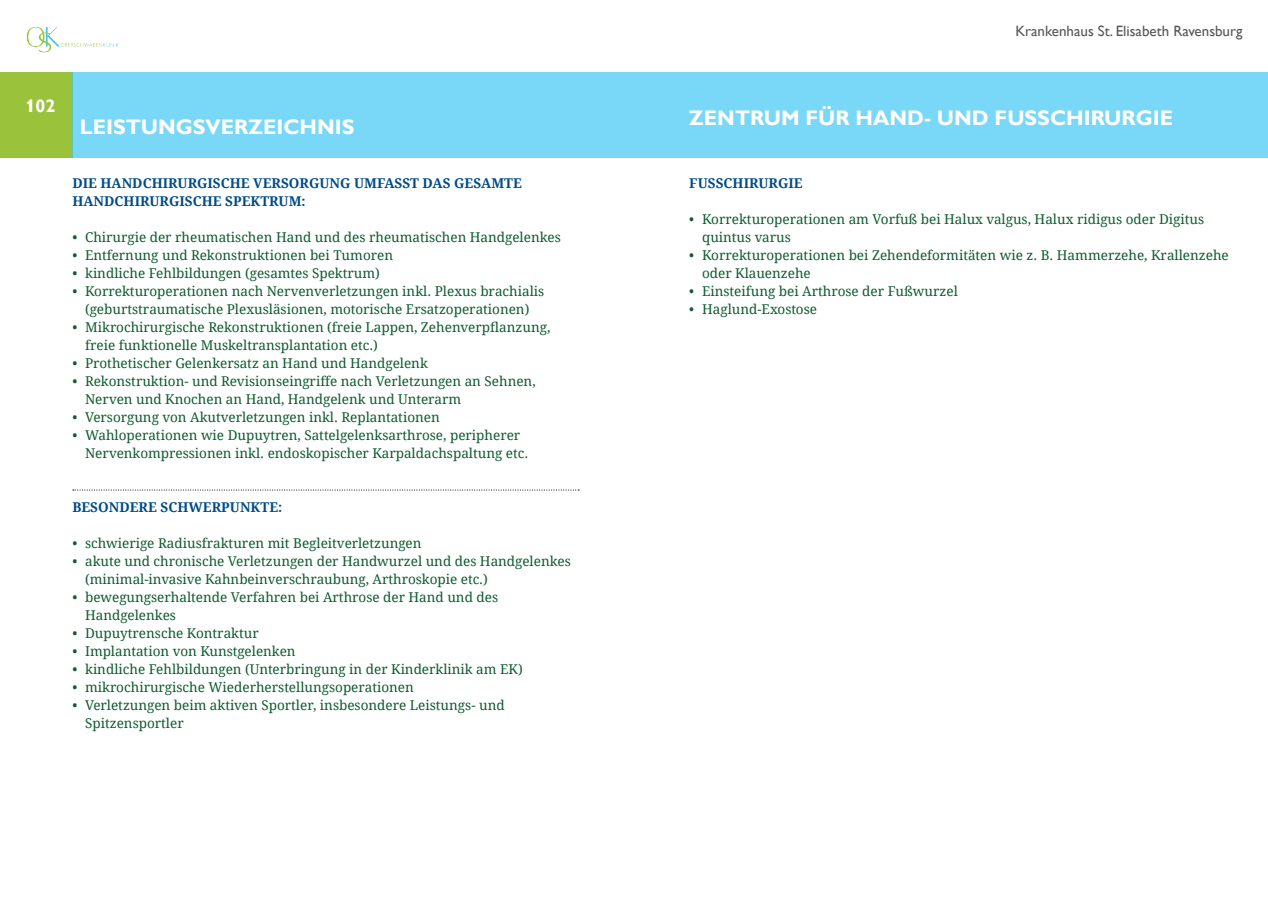
<style>
.page{position:relative;width:1268px;height:902px;background:#fff}
.page>*{position:absolute;margin:0;border:0;box-sizing:border-box;transform-origin:0 0}
.t1{font:700 21px "Gill Alt One";color:#fff}
.t2{font:700 18px "Gill Alt One";color:#fff}
.t3{font:15px "Gill Alt One";color:#57585a}
.t4{font:13.5px/18px "Droid Serif";color:#0e5b2f}
.t5{font:700 13.5px/18px "Droid Serif";color:#004b87}
</style>
<div class="page">
<div style="left:0;top:72px;width:72px;height:85px;background:#9ac23b"></div>
<div style="left:72px;top:72px;width:1195px;height:85px;background:#79d7f7"></div>
<img style="left:27px;top:27px;width:8px;height:15px">
<svg style="left:73px;top:489px;width:506px;height:1px"></svg>
<h2 class="t2" style="left:26px;top:96px;width:31px">102</h2>
<h1 class="t1" style="left:80px;top:114px;width:276px">LEISTUNGSVERZEICHNIS</h1>
<p class="t5" style="left:72px;top:174px;width:451px">DIE HANDCHIRURGISCHE VERSORGUNG UMFASST DAS GESAMTE<br>HANDCHIRURGISCHE SPEKTRUM:</p>
<p class="t4" style="left:72px;top:228px;width:490px">• Chirurgie der rheumatischen Hand und des rheumatischen Handgelenkes</p>
<p class="t4" style="left:72px;top:246px;width:322px">• Entfernung und Rekonstruktionen bei Tumoren</p>
<p class="t4" style="left:72px;top:264px;width:309px">• kindliche Fehlbildungen (gesamtes Spektrum)</p>
<p class="t4" style="left:72px;top:282px;width:473px;text-align:center">• Korrekturoperationen nach Nervenverletzungen inkl. Plexus brachialis (geburtstraumatische Plexusläsionen, motorische Ersatzoperationen)</p>
<p class="t4" style="left:85px;top:318px;width:466px;text-indent:-13px">• Mikrochirurgische Rekonstruktionen (freie Lappen, Zehenverpflanzung, freie funktionelle Muskeltransplantation etc.)</p>
<p class="t4" style="left:72px;top:354px;width:357px">• Prothetischer Gelenkersatz an Hand und Handgelenk</p>
<p class="t4" style="left:85px;top:372px;width:452px;text-indent:-13px">• Rekonstruktion- und Revisionseingriffe nach Verletzungen an Sehnen,<br>Nerven und Knochen an Hand, Handgelenk und Unterarm</p>
<p class="t4" style="left:72px;top:408px;width:369px">• Versorgung von Akutverletzungen inkl. Replantationen</p>
<p class="t4" style="left:85px;top:426px;width:444px;text-indent:-13px">• Wahloperationen wie Dupuytren, Sattelgelenksarthrose, peripherer<br>Nervenkompressionen inkl. endoskopischer Karpaldachspaltung etc.</p>
<p class="t5" style="left:72px;top:498px;width:211px">BESONDERE SCHWERPUNKTE:</p>
<p class="t4" style="left:72px;top:534px;width:351px">• schwierige Radiusfrakturen mit Begleitverletzungen</p>
<p class="t4" style="left:85px;top:552px;width:487px;text-indent:-13px">• akute und chronische Verletzungen der Handwurzel und des Handgelenkes (minimal-invasive Kahnbeinverschraubung, Arthroskopie etc.)</p>
<p class="t4" style="left:85px;top:588px;width:414px;text-indent:-13px">• bewegungserhaltende Verfahren bei Arthrose der Hand und des<br>Handgelenkes</p>
<p class="t4" style="left:72px;top:624px;width:188px">• Dupuytrensche Kontraktur</p>
<p class="t4" style="left:72px;top:642px;width:225px">• Implantation von Kunstgelenken</p>
<p class="t4" style="left:72px;top:660px;width:452px">• kindliche Fehlbildungen (Unterbringung in der Kinderklinik am EK)</p>
<p class="t4" style="left:72px;top:678px;width:343px">• mikrochirurgische Wiederherstellungsoperationen</p>
<p class="t4" style="left:85px;top:696px;width:421px;text-indent:-13px">• Verletzungen beim aktiven Sportler, insbesondere Leistungs- und<br>Spitzensportler</p>
<p class="t3" style="left:1015px;top:22px;width:228px">Krankenhaus St. Elisabeth Ravensburg</p>
<h1 class="t1" style="left:689px;top:106px;width:485px">ZENTRUM FÜR HAND- UND FUSSCHIRURGIE</h1>
<p class="t5" style="left:689px;top:174px;width:115px">FUSSCHIRURGIE</p>
<p class="t4" style="left:702px;top:210px;width:503px;text-indent:-13px">• Korrekturoperationen am Vorfuß bei Halux valgus, Halux ridigus oder Digitus quintus varus</p>
<p class="t4" style="left:702px;top:246px;width:528px;text-indent:-13px">• Korrekturoperationen bei Zehendeformitäten wie z. B. Hammerzehe, Krallenzehe oder Klauenzehe</p>
<p class="t4" style="left:689px;top:282px;width:270px">• Einsteifung bei Arthrose der Fußwurzel</p>
<p class="t4" style="left:689px;top:300px;width:129px">• Haglund-Exostose</p>
</div>
